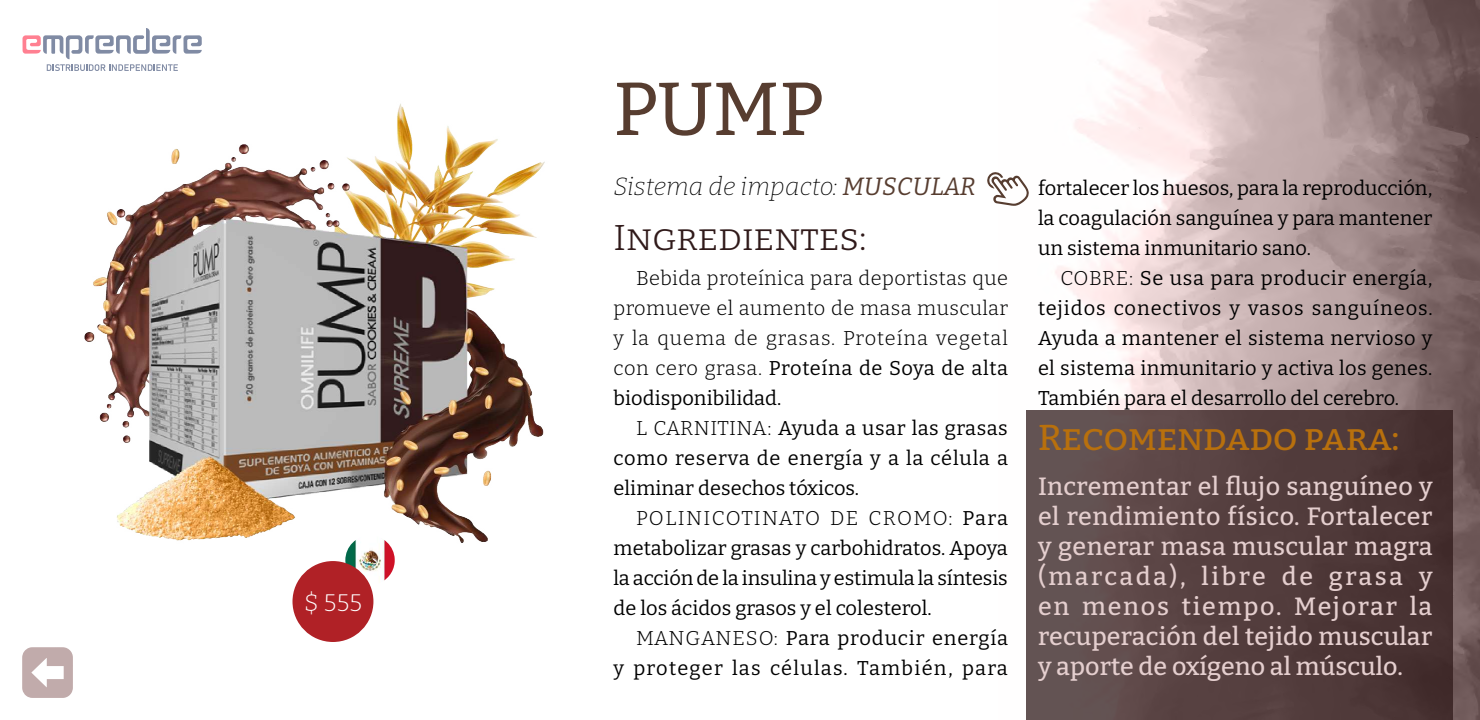
<style>
.page{position:relative;width:1480px;height:720px;background:#fff}
.page>*{position:absolute;margin:0;border:0;box-sizing:border-box;transform-origin:0 0}
.t1{font:100 75px "Bitter";color:#573d30}
.t2{font:100 36px "Bitter";color:#b8700d}
.t3{font:100 36px "Bitter";letter-spacing:.005em;color:#301a1a}
.t4{font:100 25px/30px "Bitter";letter-spacing:.005em;color:#e4cece;text-align:justify}
.t5{font:italic 100 25px "Bitter";letter-spacing:.005em;color:#000}
.t6{font:100 24px "Bitter";color:#fff}
.t7{font:100 20px/30px "Bitter";letter-spacing:.005em;color:#000;text-align:justify}
.t8{font:100 20px/30px "Bitter";letter-spacing:.045em;color:#000;text-align:right}
.s1{color:#573d30}
</style>
<div class="page">
<img style="left:1055px;top:0;width:425px;height:720px">
<div style="left:1026px;top:410px;width:427px;height:310px;background:linear-gradient(to right,#675555,#442c2c)"></div>
<img style="left:22px;top:37px;width:523px;height:605px">
<img style="left:345px;top:560px;width:32px;height:25px">
<div style="left:292px;top:561px;width:81px;height:81px;background:#b02126;border-radius:50%"></div>
<svg style="left:987px;top:172px;width:42px;height:34px"></svg>
<svg style="left:23px;top:28px;width:179px;height:43px"></svg>
<svg style="left:22px;top:647px;width:51px;height:51px"></svg>
<p class="t6" style="left:304px;top:587px;width:60px">$ 555</p>
<h1 class="t1" style="left:614px;top:61px;width:212px">PUMP</h1>
<p class="t5" style="left:614px;top:170px;width:364px">Sistema de impacto: <span class="s1">MUSCULAR</span></p>
<p class="t7" style="left:1038px;top:173px;width:396px">fortalecer los huesos, para la reproducción, la coagulación sanguínea y para mantener un sistema inmunitario sano.</p>
<p class="t7" style="left:1038px;top:263px;width:396px;text-indent:22px">COBRE: Se usa para producir energía, tejidos conectivos y vasos sanguíneos.<br>Ayuda a mantener el sistema nervioso y el sistema inmunitario y activa los genes.<br>También para el desarrollo del cerebro.</p>
<h2 class="t2" style="left:1038px;top:414px;width:363px">Recomendado para:</h2>
<p class="t4" style="left:1038px;top:471px;width:396px">Incrementar el flujo sanguíneo y el rendimiento físico. Fortalecer y generar masa muscular magra (marcada), libre de grasa y en menos tiempo. Mejorar la recuperación del tejido muscular y aporte de oxígeno al músculo.</p>
<h2 class="t3" style="left:614px;top:214px;width:255px">Ingredientes:</h2>
<p class="t7" style="left:614px;top:263px;width:396px;text-indent:22px">Bebida proteínica para deportistas que promueve el aumento de masa muscular y la quema de grasas. Proteína vegetal con cero grasa. Proteína de Soya de alta biodisponibilidad.</p>
<p class="t7" style="left:614px;top:413px;width:396px;text-indent:22px">L CARNITINA: Ayuda a usar las grasas como reserva de energía y a la célula a eliminar desechos tóxicos.</p>
<p class="t7" style="left:614px;top:503px;width:396px;text-indent:22px">POLINICOTINATO DE CROMO: Para metabolizar grasas y carbohidratos. Apoya la acción de la insulina y estimula la síntesis de los ácidos grasos y el colesterol.</p>
<p class="t8" style="left:614px;top:623px;width:396px">MANGANESO: Para producir energía<br>y proteger las células. También, para</p>
</div>
